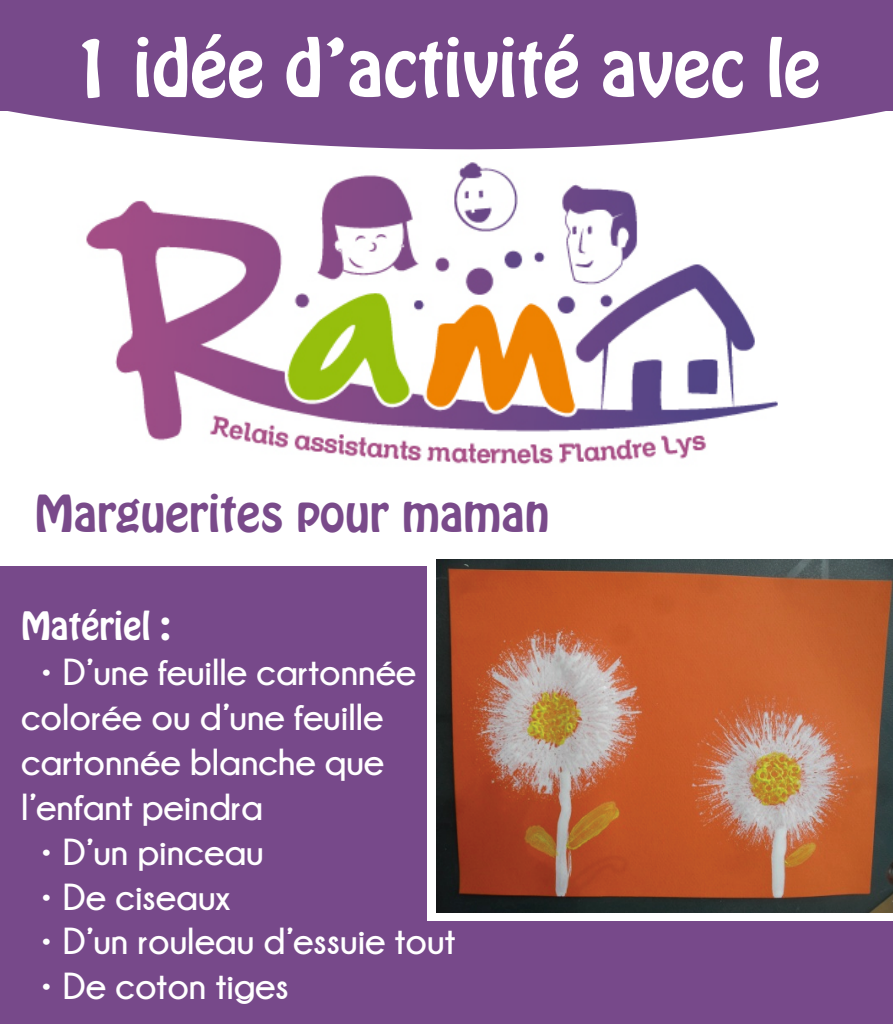
<style>
.page{position:relative;width:893px;height:1024px;background:#fff}
.page>*{position:absolute;margin:0;border:0;box-sizing:border-box;transform-origin:0 0}
.t1{font:70.5px "Hobo Std";color:#fff}
.t2{font:45px "Hobo Std";color:#794a8a}
.t3{font:700 37.5px/45px "Champagne&Limousines";color:#fff}
.t4{font:34.5px "Hobo Std";color:#fff}
</style>
<div class="page">
<div style="left:0;top:566px;width:893px;height:457px;background:#77498a"></div>
<div style="left:427px;top:503px;width:466px;height:417px;background:#fff"></div>
<img style="left:86px;top:199px;width:692px;height:266px">
<div style="left:0;top:0;width:893px;height:110px;background:#77498a"></div>
<svg style="left:0;top:110px;width:893px;height:89px"></svg>
<img style="left:436px;top:559px;width:457px;height:352px">
<h1 class="t1" style="left:72px;top:19px;width:750px">1 idée d’activité avec le</h1>
<p class="t2" style="left:35px;top:482px;width:516px">Marguerites pour maman</p>
<p class="t4" style="left:21px;top:601px;width:151px">Matériel :</p>
<p class="t3" style="left:21px;top:649px;width:397px;text-indent:19px">• D’une feuille cartonnée colorée ou d’une feuille cartonnée blanche que l’enfant peindra</p>
<p class="t3" style="left:40px;top:829px;width:226px">• D’un pinceau</p>
<p class="t3" style="left:40px;top:874px;width:192px">• De ciseaux</p>
<p class="t3" style="left:40px;top:917px;width:417px">• D’un rouleau d’essuie tout</p>
<p class="t3" style="left:40px;top:962px;width:251px">• De coton tiges</p>
</div>
